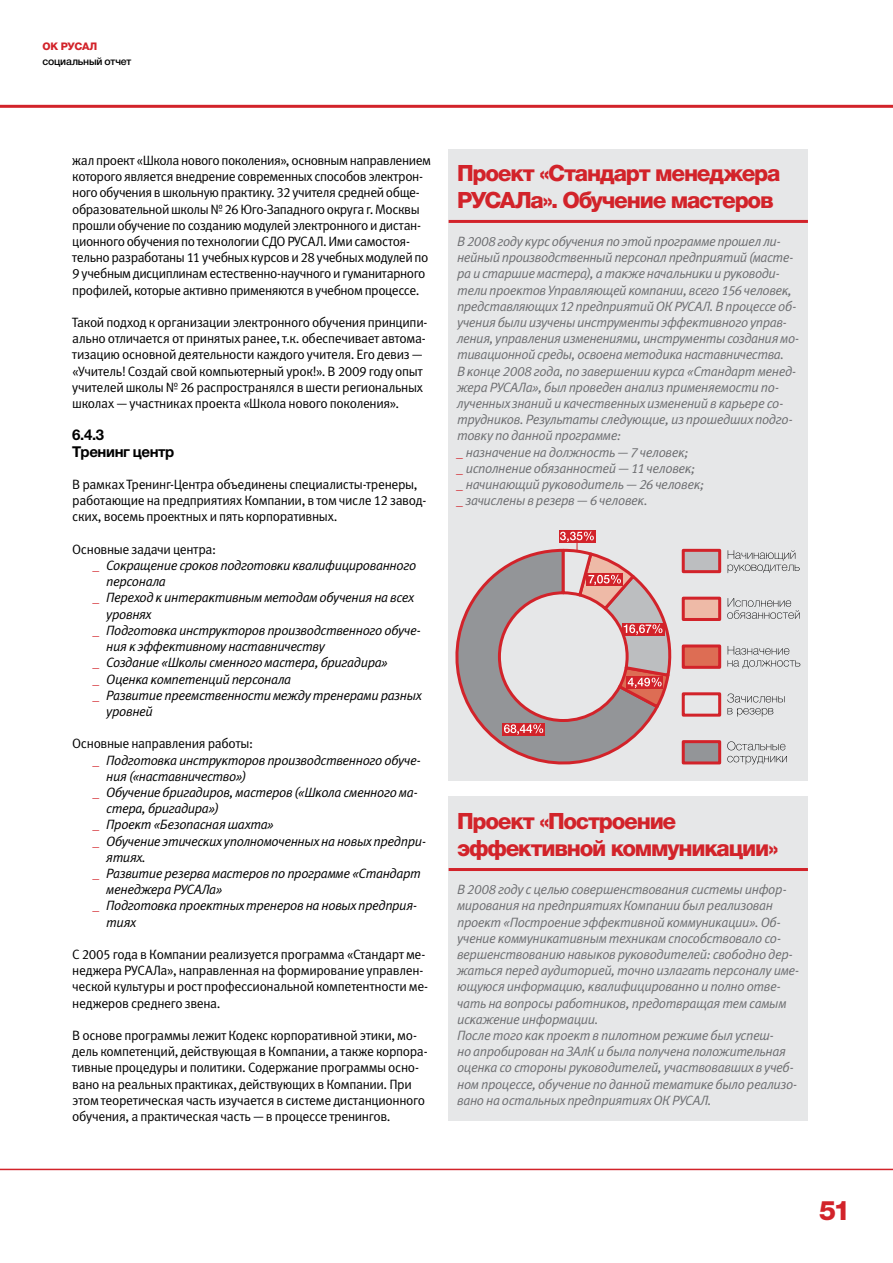
<style>
.page{position:relative;width:893px;height:1263px;background:#fff}
.page>*{position:absolute;margin:0;border:0;box-sizing:border-box;transform-origin:0 0}
.t1{font:800 27px "Helvetica Neue Cyr";color:#d2232a}
.t2{font:800 22.5px/27px "Helvetica Neue Cyr";letter-spacing:-.055em;color:#d2232a}
.t3{font:700 15px/16.2px "Helvetica Neue Cyr";letter-spacing:-.025em;color:#000}
.t4{font:13.5px/16.2px "Meta Normal LFC";letter-spacing:-.025em;color:#000}
.t5{font:italic 13.5px/16.2px "Meta Normal LFC";letter-spacing:-.03em;color:#6d6e71}
.t6{font:italic 13.5px "Meta Normal LFC";letter-spacing:-.03em;color:#000}
.t7{font:500 10.5px "Helvetica Neue Cyr";letter-spacing:-.015em;color:#000}
.t8{font:800 10.5px "Helvetica Neue Cyr";letter-spacing:-.03em;color:#d2232a}
.s1{color:#d2232a}
</style>
<div class="page">
<div style="left:449px;top:149px;width:359px;height:632px;background:#e6e7e8"></div>
<hr style="left:449px;top:220px;width:359px;height:3px;background:#d2232a">
<div style="left:682px;top:644px;width:39px;height:25px;background:#dd6d54;border:3px solid #d2232a"></div>
<svg style="left:728px;top:646px;width:72px;height:22px"></svg>
<div style="left:682px;top:597px;width:39px;height:24px;background:#eebaa7;border:3px solid #d2232a"></div>
<svg style="left:727px;top:598px;width:73px;height:21px"></svg>
<div style="left:682px;top:549px;width:39px;height:24px;background:#bcbec0;border:3px solid #d2232a"></div>
<svg style="left:728px;top:550px;width:72px;height:23px"></svg>
<div style="left:682px;top:692px;width:39px;height:25px;background:#e6e7e8;border:3px solid #d2232a"></div>
<svg style="left:727px;top:693px;width:58px;height:9px"></svg>
<svg style="left:727px;top:708px;width:46px;height:8px"></svg>
<div style="left:683px;top:742px;width:37px;height:21px;background:#939598"></div>
<div style="left:682px;top:740px;width:39px;height:24px;border:3px solid #d2232a"></div>
<svg style="left:727px;top:741px;width:58px;height:9px"></svg>
<svg style="left:727px;top:756px;width:60px;height:8px"></svg>
<div style="left:559px;top:530px;width:36px;height:13px;background:#d2232a"></div>
<svg style="left:455px;top:531px;width:217px;height:233px"></svg>
<div style="left:449px;top:797px;width:359px;height:324px;background:#e6e7e8"></div>
<hr style="left:449px;top:868px;width:359px;height:3px;background:#d2232a">
<hr style="left:0;top:1169px;width:893px;height:1px;background:#d2232a">
<hr style="left:0;top:105px;width:893px;height:3px;background:#d2232a">
<p class="t8" style="left:43px;top:41px;width:56px">ОК РУСАЛ</p>
<p class="t7" style="left:43px;top:56px;width:90px">cоциальный отчет</p>
<p class="t4" style="left:72px;top:152px;width:360px">жал проект «Школа нового поколения», основным направлением которого является внедрение современных способов электрон&shy;ного обучения в школьную практику. 32 учителя средней обще&shy;образовательной школы № 26 Юго-Западного округа г. Москвы прошли обучение по созданию модулей электронного и дистан&shy;ционного обучения по технологии СДО РУСАЛ. Ими самостоя&shy;тельно разработаны 11 учебных курсов и 28 учебных модулей по 9 учебным дисциплинам естественно-научного и гуманитарного профилей, которые активно применяются в учебном процессе.</p>
<p class="t4" style="left:72px;top:314px;width:357px">Такой подход к организации электронного обучения принципи&shy;ально отличается от принятых ранее, т.к. обеспечивает автома&shy;тизацию основной деятельности каждого учителя. Его девиз — «Учитель! Создай свой компьютерный урок!». В 2009 году опыт учителей школы № 26 распространялся в шести региональных школах — участниках проекта «Школа нового поколения».</p>
<p class="t3" style="left:72px;top:427px;width:104px">6.4.3<br>Тренинг центр</p>
<p class="t4" style="left:72px;top:476px;width:355px">В рамках Тренинг-Центра объединены специалисты-тренеры, работающие на предприятиях Компании, в том числе 12 завод&shy;ских, восемь проектных и пять корпоративных.</p>
<p class="t4" style="left:72px;top:541px;width:145px">Основные задачи центра:</p>
<p class="t6" style="left:94px;top:558px;width:324px"><span class="s1">_</span> Сокращение сроков подготовки квалифицированного</p>
<p class="t6" style="left:106px;top:574px;width:61px">персонала</p>
<p class="t6" style="left:94px;top:590px;width:322px"><span class="s1">_</span> Переход к интерактивным методам обучения на всех</p>
<p class="t6" style="left:106px;top:606px;width:47px">уровнях</p>
<p class="t6" style="left:94px;top:623px;width:329px"><span class="s1">_</span> Подготовка инструкторов производственного обуче-</p>
<p class="t6" style="left:106px;top:639px;width:220px">ния к эффективному наставничеству</p>
<p class="t6" style="left:94px;top:655px;width:296px"><span class="s1">_</span> Создание «Школы сменного мастера, бригадира»</p>
<p class="t6" style="left:94px;top:671px;width:199px"><span class="s1">_</span> Оценка компетенций персонала</p>
<p class="t6" style="left:94px;top:687px;width:329px"><span class="s1">_</span> Развитие преемственности между тренерами разных</p>
<p class="t6" style="left:106px;top:704px;width:48px">уровней</p>
<p class="t4" style="left:72px;top:735px;width:182px">Основные направления работы:</p>
<p class="t6" style="left:94px;top:752px;width:329px"><span class="s1">_</span> Подготовка инструкторов производственного обуче-</p>
<p class="t6" style="left:106px;top:768px;width:141px">ния («наставничество»)</p>
<p class="t6" style="left:94px;top:785px;width:326px"><span class="s1">_</span> Обучение бригадиров, мастеров («Школа сменного ма-</p>
<p class="t6" style="left:106px;top:801px;width:114px">стера, бригадира»)</p>
<p class="t6" style="left:94px;top:817px;width:182px"><span class="s1">_</span> Проект «Безопасная шахта»</p>
<p class="t6" style="left:94px;top:833px;width:334px"><span class="s1">_</span> Обучение этических уполномоченных на новых предпри-</p>
<p class="t6" style="left:106px;top:849px;width:41px">ятиях.</p>
<p class="t6" style="left:94px;top:866px;width:329px"><span class="s1">_</span> Развитие резерва мастеров по программе «Стандарт</p>
<p class="t6" style="left:106px;top:882px;width:118px">менеджера РУСАЛа»</p>
<p class="t6" style="left:94px;top:898px;width:325px"><span class="s1">_</span> Подготовка проектных тренеров на новых предприя-</p>
<p class="t6" style="left:106px;top:914px;width:31px">тиях</p>
<p class="t4" style="left:72px;top:946px;width:357px">С 2005 года в Компании реализуется программа «Стандарт ме&shy;неджера РУСАЛа», направленная на формирование управлен&shy;ческой культуры и рост профессиональной компетентности ме&shy;неджеров среднего звена.</p>
<p class="t4" style="left:72px;top:1027px;width:357px">В основе программы лежит Кодекс корпоративной этики, мо&shy;дель компетенций, действующая в Компании, а также корпора&shy;тивные процедуры и политики. Содержание программы осно&shy;вано на реальных практиках, действующих в Компании. При этом теоретическая часть изучается в системе дистанционного обучения, а практическая часть — в процессе тренингов.</p>
<h2 class="t2" style="left:457px;top:160px;width:325px">Проект «Стандарт менеджера<br>РУСАЛа». Обучение мастеров</h2>
<p class="t5" style="left:457px;top:233px;width:344px">В 2008 году курс обучения по этой программе прошел ли&shy;нейный производственный персонал предприятий (масте&shy;ра и старшие мастера), а также начальники и руководи&shy;тели проектов Управляющей компании, всего 156 человек, представляющих 12 предприятий ОК РУСАЛ. В процессе об&shy;учения были изучены инструменты эффективного управ&shy;ления, управления изменениями, инструменты создания мо&shy;тивационной среды, освоена методика наставничества.<br>В конце 2008 года, по завершении курса «Стандарт менед&shy;жера РУСАЛа», был проведен анализ применяемости по&shy;лученных знаний и качественных изменений в карьере со&shy;трудников. Результаты следующие, из прошедших подго&shy;товку по данной программе:<br><span class="s1">_</span> назначение на должность — 7 человек;<br><span class="s1">_</span> исполнение обязанностей — 11 человек;<br><span class="s1">_</span> начинающий руководитель — 26 человек;<br><span class="s1">_</span> зачислены в резерв — 6 человек.</p>
<h2 class="t2" style="left:457px;top:808px;width:323px">Проект «Построение эффективной коммуникации»</h2>
<p class="t5" style="left:457px;top:881px;width:344px">В 2008 году с целью совершенствования системы инфор&shy;мирования на предприятиях Компании был реализован проект «Построение эффективной коммуникации». Об&shy;учение коммуникативным техникам способствовало со&shy;вершенствованию навыков руководителей: свободно дер&shy;жаться перед аудиторией, точно излагать персоналу име&shy;ющуюся информацию, квалифицированно и полно отве&shy;чать на вопросы работников, предотвращая тем самым искажение информации.<br>После того как проект в пилотном режиме был успеш-<br>но апробирован на ЗАлК и была получена положительная оценка со стороны руководителей, участвовавших в учеб&shy;ном процессе, обучение по данной тематике было реализо&shy;вано на остальных предприятиях ОК РУСАЛ.</p>
<h1 class="t1" style="left:819px;top:1196px;width:33px">51</h1>
</div>
